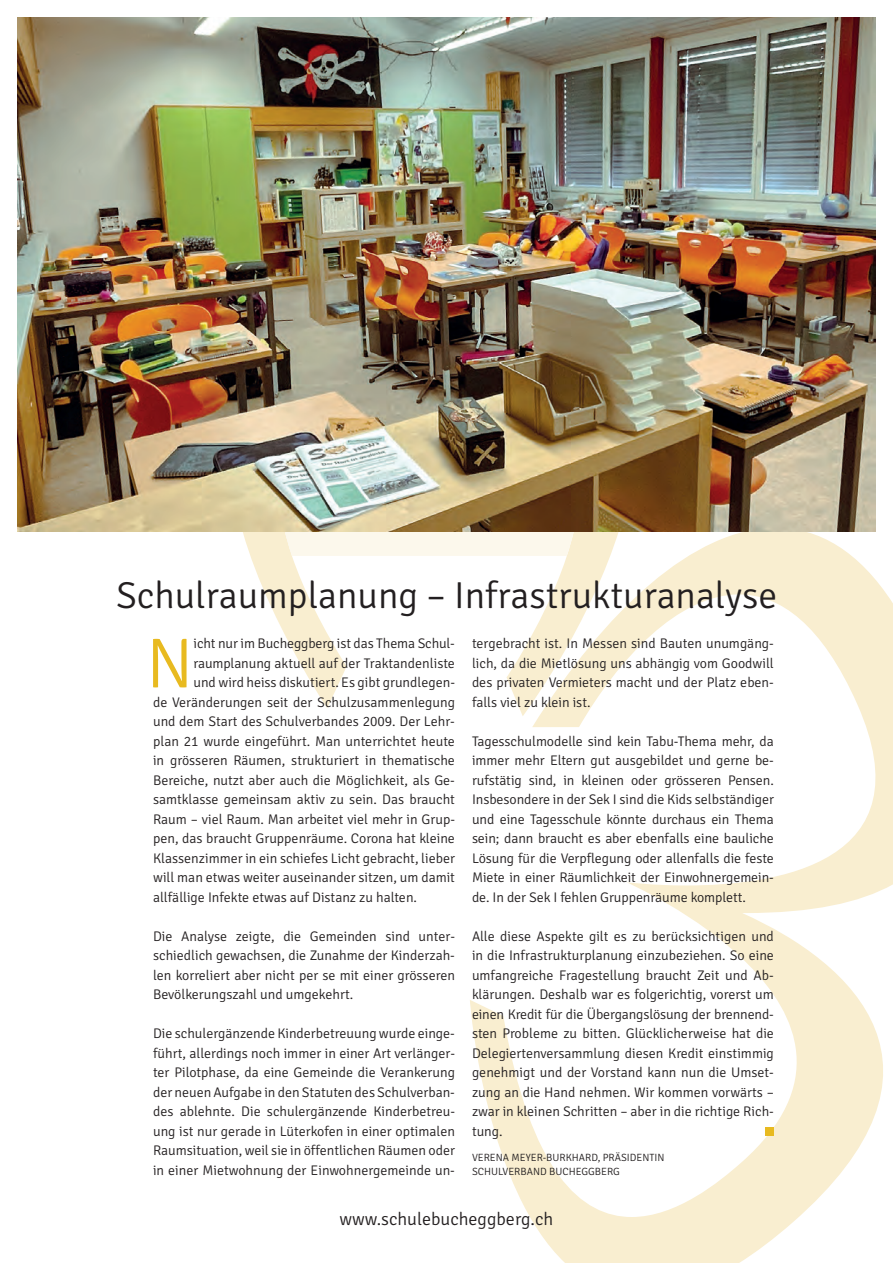
<style>
.page{position:relative;width:893px;height:1263px;background:#fff}
.page>*{position:absolute;margin:0;border:0;box-sizing:border-box;transform-origin:0 0}
.t1{font:300 70.5px "Signika";color:#e8ba20}
.t2{font:300 37.5px "Signika";color:#231f20}
.t3{font:300 18px "Signika";color:#231f20}
.t4{font:300 13.95px/19.5px "Signika";color:#231f20;text-align:justify}
.t5{font:300 10.5px/13.5px "Signika";color:#231f20}
</style>
<div class="page">
<svg style="left:176px;top:531px;width:717px;height:732px"></svg>
<svg style="left:283px;top:531px;width:292px;height:25px;background:#f7f2e4"></svg>
<img style="left:17px;top:17px;width:859px;height:514px">
<div style="left:765px;top:1127px;width:9px;height:9px;background:#e8ba20"></div>
<h2 class="t2" style="left:116px;top:575px;width:663px">Schulraumplanung – Infrastrukturanalyse</h2>
<h1 class="t1" style="left:146px;top:625px;width:49px">N</h1>
<p class="t4" style="left:193px;top:634px;width:263px">icht nur im Bucheggberg ist das Thema Schul-</p>
<p class="t4" style="left:472px;top:634px;width:303px">tergebracht ist. In Messen sind Bauten unumgäng&shy;lich, da die Mietlösung uns abhängig vom Goodwill des privaten Vermieters macht und der Platz eben&shy;falls viel zu klein ist.</p>
<p class="t4" style="left:472px;top:732px;width:303px">Tagesschulmodelle sind kein Tabu-Thema mehr, da immer mehr Eltern gut ausgebildet und gerne be&shy;rufstätig sind, in kleinen oder grösseren Pensen.<br>Insbesondere in der Sek I sind die Kids selbständiger und eine Tagesschule könnte durchaus ein Thema sein; dann braucht es aber ebenfalls eine bauliche Lösung für die Verpflegung oder allenfalls die feste Miete in einer Räumlichkeit der Einwohnergemein&shy;de. In der Sek I fehlen Gruppenräume komplett.</p>
<p class="t4" style="left:472px;top:927px;width:303px">Alle diese Aspekte gilt es zu berücksichtigen und in die Infrastrukturplanung einzubeziehen. So eine umfangreiche Fragestellung braucht Zeit und Ab&shy;klärungen. Deshalb war es folgerichtig, vorerst um einen Kredit für die Übergangslösung der brennend&shy;sten Probleme zu bitten. Glücklicherweise hat die Delegiertenversammlung diesen Kredit einstimmig genehmigt und der Vorstand kann nun die Umset&shy;zung an die Hand nehmen. Wir kommen vorwärts – zwar in kleinen Schritten – aber in die richtige Rich&shy;tung.</p>
<p class="t5" style="left:472px;top:1151px;width:194px">VERENA MEYER-BURKHARD, PRÄSIDENTIN<br>SCHULVERBAND BUCHEGGBERG</p>
<p class="t4" style="left:193px;top:653px;width:263px">raumplanung aktuell auf der Traktandenliste</p>
<p class="t4" style="left:193px;top:673px;width:263px">und wird heiss diskutiert. Es gibt grundlegen-</p>
<p class="t4" style="left:153px;top:692px;width:303px">de Veränderungen seit der Schulzusam menlegung</p>
<p class="t4" style="left:153px;top:712px;width:303px">und dem Start des Schulverbandes 2009. Der Lehr-</p>
<p class="t4" style="left:153px;top:731px;width:303px">plan 21 wurde eingeführt. Man unterrichtet heute</p>
<p class="t4" style="left:153px;top:751px;width:303px">in grösseren Räumen, strukturiert in thematische</p>
<p class="t4" style="left:153px;top:770px;width:303px">Bereiche, nutzt aber auch die Möglichkeit, als Ge-</p>
<p class="t4" style="left:153px;top:790px;width:303px">samtklasse gemeinsam aktiv zu sein. Das braucht</p>
<p class="t4" style="left:153px;top:809px;width:303px">Raum – viel Raum. Man arbeitet viel mehr in Grup-</p>
<p class="t4" style="left:153px;top:829px;width:303px">pen, das braucht Gruppenräume. Corona hat kleine</p>
<p class="t4" style="left:153px;top:849px;width:303px">Klassenzimmer in ein schiefes Licht gebracht, lieber</p>
<p class="t4" style="left:153px;top:868px;width:303px">will man etwas weiter auseinander sitzen, um damit</p>
<p class="t4" style="left:153px;top:888px;width:266px">allfällige Infekte etwas auf Distanz zu halten.</p>
<p class="t4" style="left:153px;top:927px;width:303px">Die Analyse zeigte, die Gemeinden sind unter&shy;schiedlich gewachsen, die Zunahme der Kinderzah&shy;len korreliert aber nicht per se mit einer grösseren Bevölkerungszahl und umgekehrt.</p>
<p class="t4" style="left:153px;top:1024px;width:303px">Die schulergänzende Kinderbetreuung wurde einge&shy;führt, allerdings noch immer in einer Art verlänger - ter Pilotphase, da eine Gemeinde die Verankerung der neuen Aufgabe in den Statuten des Schulverban&shy;des ablehnte. Die schulergänzende Kinderbetreu&shy;ung ist nur gerade in Lüterkofen in einer optimalen Raumsituation, weil sie in öffentlichen Räumen oder in einer Mietwohnung der Einwohnergemeinde un-</p>
<p class="t3" style="left:340px;top:1209px;width:215px">www.schulebucheggberg.ch</p>
</div>
